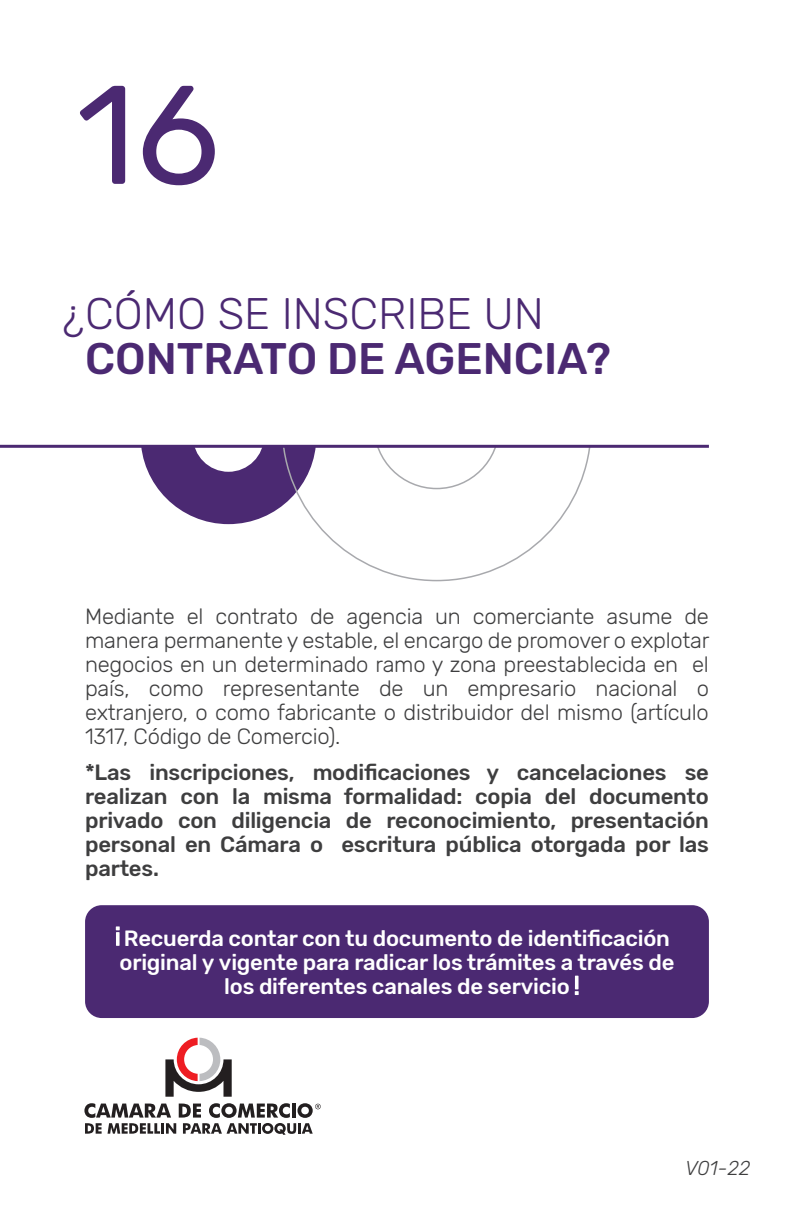
<style>
.page{position:relative;width:794px;height:1220px;background:#fff}
.page>*{position:absolute;margin:0;border:0;box-sizing:border-box;transform-origin:0 0}
.t1{font:140px "Rubik";color:#4b2972}
.t2{font:500 44px "Rubik";color:#4b2972}
.t3{font:300 44px "Rubik";color:#4b2972}
.t4{font:300 22px/24px "Rubik";letter-spacing:-.01em;color:#3e3e3f;text-align:justify}
.t5{font:500 22px/24px "Rubik";letter-spacing:-.01em;color:#3e3e3f;text-align:justify}
.t6{font:500 22px/24px "Rubik";letter-spacing:-.01em;color:#fff;text-align:center}
.t7{font:italic 300 20px "Rubik";color:#3e3e3f}
</style>
<div class="page">
<svg style="left:141px;top:448px;width:140px;height:76px"></svg>
<svg style="left:281px;top:448px;width:310px;height:134px"></svg>
<hr style="left:0;top:445px;width:709px;height:3px;background:#4b2972">
<div style="left:85px;top:905px;width:624px;height:113px;background:#4b2972;border-radius:17px"></div>
<svg style="left:116px;top:926px;width:4px;height:20px"></svg>
<svg style="left:575px;top:975px;width:3px;height:20px"></svg>
<svg style="left:84px;top:1103px;width:237px;height:32px"></svg>
<svg style="left:165px;top:1037px;width:67px;height:59px"></svg>
<h1 class="t1" style="left:76px;top:56px;width:145px">16</h1>
<h2 class="t3" style="left:63px;top:289px;width:483px">¿CÓMO SE INSCRIBE UN</h2>
<h2 class="t2" style="left:85px;top:333px;width:527px">CONTRATO DE AGENCIA?</h2>
<p class="t4" style="left:85px;top:604px;width:626px">Mediante el contrato de agencia un comerciante asume de manera permanente y estable, el encargo de promover o explotar negocios en un determinado ramo y zona preestablecida en el país, como representante de un empresario nacional o extranjero, o como fabricante o distribuidor del mismo (artículo 1317, Código de Comercio).</p>
<p class="t5" style="left:85px;top:760px;width:625px">*Las inscripciones, modificaciones y cancelaciones se realizan con la misma formalidad: copia del documento privado con diligencia de reconocimiento, presentación personal en Cámara o escritura pública otorgada por las partes.</p>
<p class="t6" style="left:119px;top:926px;width:556px">Recuerda contar con tu documento de identificación original y vigente para radicar los trámites a través de los diferentes canales de servicio</p>
<p class="t7" style="left:685px;top:1157px;width:66px">V01-22</p>
</div>
